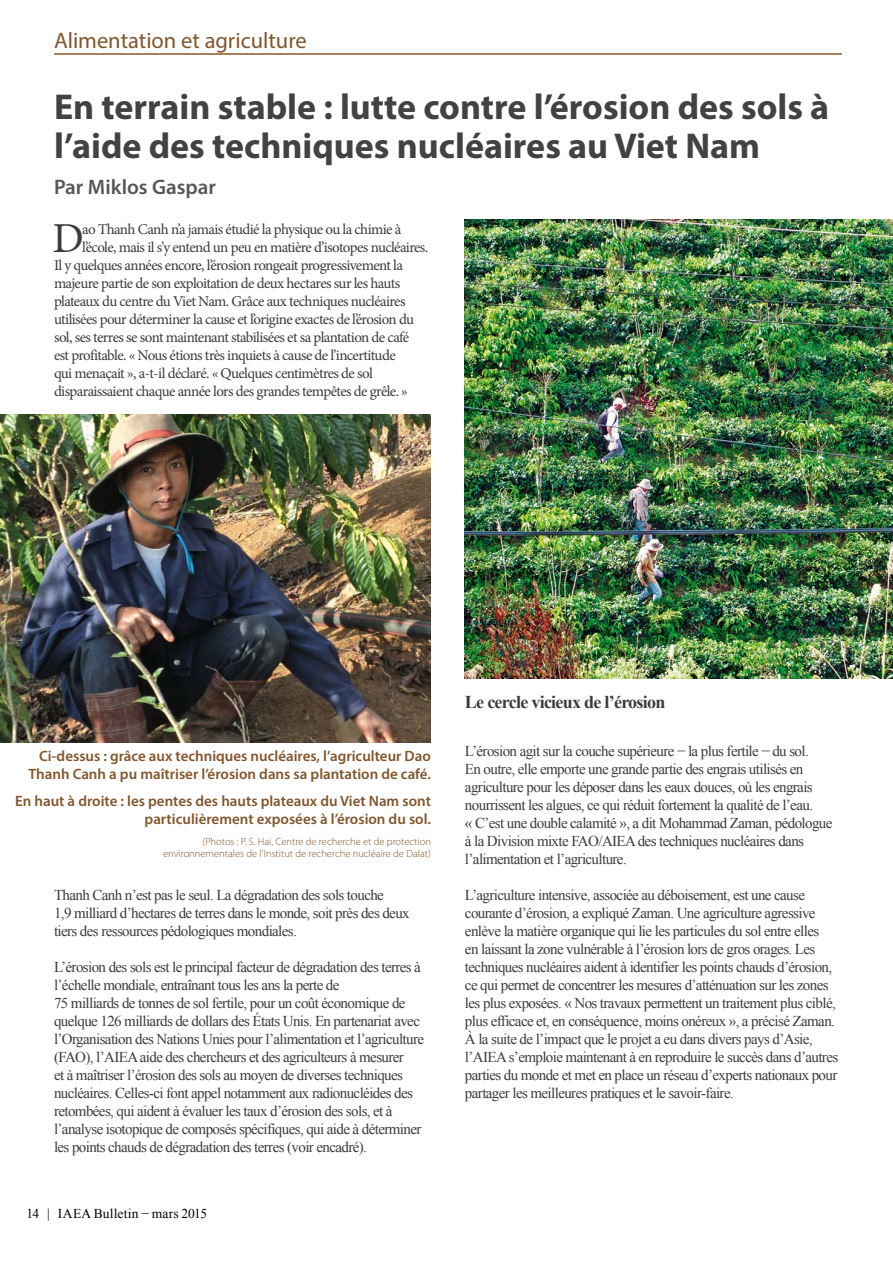
<style>
.page{position:relative;width:893px;height:1263px;background:#fff}
.page>*{position:absolute;margin:0;border:0;box-sizing:border-box;transform-origin:0 0}
.t1{font:42.75px "Minion Pro";color:#3c3c3b}
.t2{font:700 36px/39px "Myriad Pro";color:#424241}
.t3{font:22.5px "Myriad Pro";color:#83562c}
.t4{font:600 21px "Myriad Pro";color:#575756}
.t5{font:700 18px "Times New Roman";letter-spacing:-.04em;color:#3c3c3b}
.t6{font:15px/18px "Times New Roman";letter-spacing:-.04em;color:#3c3c3b}
.t7{font:15px "Minion Pro";letter-spacing:-.04em;color:#3c3c3b}
.t8{font:600 15px/18px "Myriad Pro";color:#83562c;text-align:right}
.t9{font:13.5px "Times New Roman";letter-spacing:.015em;color:#000}
.t10{font:300 10.5px/12.6px "Myriad Pro";color:#83562c;text-align:right}
</style>
<div class="page">
<hr style="left:54px;top:53px;width:788px;height:2px;background:#83562c">
<img style="left:0;top:414px;width:431px;height:329px">
<img style="left:465px;top:219px;width:428px;height:459px">
<h3 class="t3" style="left:54px;top:27px;width:254px">Alimentation et agriculture</h3>
<h2 class="t2" style="left:54px;top:86px;width:777px">En terrain stable : lutte contre l’érosion des sols à l’aide des techniques nucléaires au Viet Nam</h2>
<h3 class="t4" style="left:54px;top:173px;width:164px">Par Miklos Gaspar</h3>
<h1 class="t1" style="left:53px;top:210px;width:33px">D</h1>
<p class="t7" style="left:82px;top:219px;width:321px">ao Thanh Canh n’a jamais étudié la physique ou la chimie à</p>
<p class="t7" style="left:82px;top:237px;width:347px">l’école, mais il s’y entend un peu en matière d’isotopes nucléaires.</p>
<p class="t7" style="left:54px;top:255px;width:351px">Il y quelques années encore, l’érosion rongeait progressivement la</p>
<p class="t7" style="left:54px;top:273px;width:348px">majeure partie de son exploitation de deux hectares sur les hauts</p>
<p class="t7" style="left:54px;top:291px;width:353px">plateaux du centre du Viet Nam. Grâce aux techniques nucléaires</p>
<p class="t7" style="left:54px;top:309px;width:362px">utilisées pour déterminer la cause et l’origine exactes de l’érosion du</p>
<p class="t7" style="left:54px;top:327px;width:357px">sol, ses terres se sont maintenant stabilisées et sa plantation de café</p>
<p class="t7" style="left:54px;top:345px;width:343px">est profitable. « Nous étions très inquiets à cause de l’incertitude</p>
<p class="t7" style="left:54px;top:363px;width:320px">qui menaçait », a-t-il déclaré. « Quelques centimètres de sol</p>
<p class="t7" style="left:54px;top:381px;width:355px">disparaissaient chaque année lors des grandes tempêtes de grêle. »</p>
<p class="t8" style="left:28px;top:747px;width:404px">Ci-dessus : grâce aux techniques nucléaires, l’agriculteur Dao<br>Thanh Canh a pu maîtriser l’érosion dans sa plantation de café.</p>
<p class="t8" style="left:15px;top:791px;width:417px">En haut à droite : les pentes des hauts plateaux du Viet Nam sont particulièrement exposées à l’érosion du sol.</p>
<p class="t10" style="left:163px;top:835px;width:269px">(Photos : P. S. Hai, Centre de recherche et de protection environnementales de l’Institut de recherche nucléaire de Dalat)</p>
<p class="t6" style="left:54px;top:886px;width:357px">Thanh Canh n’est pas le seul. La dégradation des sols touche<br>1,9 milliard d’hectares de terres dans le monde, soit près des deux tiers des ressources pédologiques mondiales.</p>
<p class="t6" style="left:54px;top:958px;width:372px">L’érosion des sols est le principal facteur de dégradation des terres à l’échelle mondiale, entraînant tous les ans la perte de<br>75 milliards de tonnes de sol fertile, pour un coût économique de quelque 126 milliards de dollars des États Unis. En partenariat avec l’Organisation des Nations Unies pour l’alimentation et l’agriculture (FAO), l’AIEA aide des chercheurs et des agriculteurs à mesurer<br>et à maîtriser l’érosion des sols au moyen de diverses techniques nucléaires. Celles-ci font appel notamment aux radionucléides des retombées, qui aident à évaluer les taux d’érosion des sols, et à l’analyse isotopique de composés spécifiques, qui aide à déterminer les points chauds de dégradation des terres (voir encadré).</p>
<p class="t9" style="left:26px;top:1205px;width:182px">14 | IAEA Bulletin − mars 2015</p>
<p class="t5" style="left:465px;top:689px;width:202px">Le cercle vicieux de l’érosion</p>
<p class="t6" style="left:465px;top:742px;width:369px">L’érosion agit sur la couche supérieure − la plus fertile − du sol.<br>En outre, elle emporte une grande partie des engrais utilisés en agriculture pour les déposer dans les eaux douces, où les engrais nourrissent les algues, ce qui réduit fortement la qualité de l’eau.<br>« C’est une double calamité », a dit Mohammad Zaman, pédologue à la Division mixte FAO/AIEA des techniques nucléaires dans l’alimentation et l’agriculture.</p>
<p class="t6" style="left:465px;top:886px;width:375px">L’agriculture intensive, associée au déboisement, est une cause courante d’érosion, a expliqué Zaman. Une agriculture agressive enlève la matière organique qui lie les particules du sol entre elles<br>en laissant la zone vulnérable à l’érosion lors de gros orages. Les techniques nucléaires aident à identifier les points chauds d’érosion, ce qui permet de concentrer les mesures d’atténuation sur les zones les plus exposées. « Nos travaux permettent un traitement plus ciblé, plus efficace et, en conséquence, moins onéreux », a précisé Zaman.<br>À la suite de l’impact que le projet a eu dans divers pays d’Asie, l’AIEA s’emploie maintenant à en reproduire le succès dans d’autres parties du monde et met en place un réseau d’experts nationaux pour partager les meilleures pratiques et le savoir-faire.</p>
</div>
